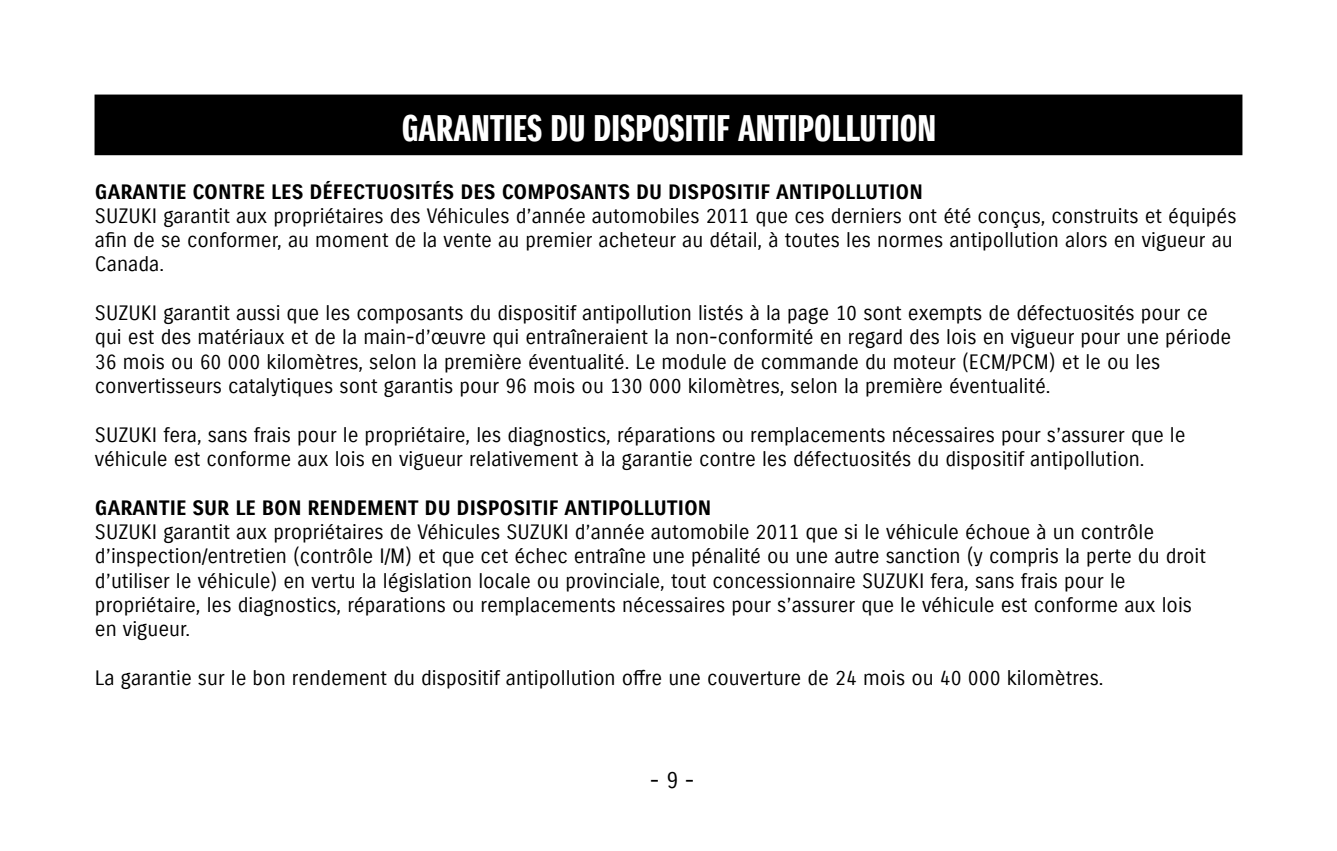
<style>
.page{position:relative;width:1337px;height:851px;background:#fff}
.page>*{position:absolute;margin:0;border:0;box-sizing:border-box;transform-origin:0 0}
.t1{font:36px "Suzuki PRO Headline";color:#fff}
.t2{font:22.5px "Suzuki PRO Regular";color:#000}
.t3{font:20.25px/24.3px "Suzuki PRO Regular";color:#000}
.t4{font:20.25px "Suzuki PRO Bold";color:#000}
</style>
<div class="page">
<div style="left:96px;top:96px;width:1145px;height:58px;background:#000"></div>
<div style="left:94px;top:94px;width:1148px;height:61px;border:2px solid #000"></div>
<h1 class="t1" style="left:402px;top:107px;width:207px">GARANTIES DU DISPOSI</h1>
<h1 class="t1" style="left:693px;top:107px;width:213px">TIF ANTIPOLLUTION</h1>
<p class="t4" style="left:95px;top:179px;width:829px">GARANTIE CONTRE LES DÉFECTUOSITÉS DES COMPOSANTS DU DISPOSITIF ANTIPOLLUTION</p>
<p class="t3" style="left:95px;top:204px;width:1143px">SUZUKI garantit aux propriétaires des Véhicules d’année automobiles 2011 que ces derniers ont été conçus, construits et équipés afin de se conformer, au moment de la vente au premier acheteur au détail, à toutes les normes antipollution alors en vigueur au<br>Canada.</p>
<p class="t3" style="left:95px;top:301px;width:1138px">SUZUKI garantit aussi que les composants du dispositif antipollution listés à la page 10 sont exempts de défectuosités pour ce qui est des matériaux et de la main-d’œuvre qui entraîneraient la non-conformité en regard des lois en vigueur pour une période 36 mois ou 60 000 kilomètres, selon la première éventualité. Le module de commande du moteur (ECM/PCM) et le ou les convertisseurs catalytiques sont garantis pour 96 mois ou 130 000 kilomètres, selon la première éventualité.</p>
<p class="t3" style="left:95px;top:422px;width:1092px">SUZUKI fera, sans frais pour le propriétaire, les diagnostics, réparations ou remplacements nécessaires pour s’assurer que le véhicule est conforme aux lois en vigueur relativement à la garantie contre les défectuosités du dispositif antipollution.</p>
<p class="t4" style="left:95px;top:495px;width:618px">GARANTIE SUR LE BON RENDEMENT DU DISPOSITIF ANTIPOLLUTION</p>
<p class="t3" style="left:95px;top:520px;width:1112px">SUZUKI garantit aux propriétaires de Véhicules SUZUKI d’année automobile 2011 que si le véhicule échoue à un contrôle d’inspection/entretien (contrôle I/M) et que cet échec entraîne une pénalité ou une autre sanction (y compris la perte du droit d’utiliser le véhicule) en vertu la législation locale ou provinciale, tout concessionnaire SUZUKI fera, sans frais pour le propriétaire, les diagnostics, réparations ou remplacements nécessaires pour s’assurer que le véhicule est conforme aux lois en vigueur.</p>
<p class="t3" style="left:95px;top:665px;width:1010px">La garantie sur le bon rendement du dispositif antipollution offre une couverture de 24 mois ou 40 000 kilomètres.</p>
<p class="t2" style="left:650px;top:766px;width:46px">- 9 -</p>
</div>
